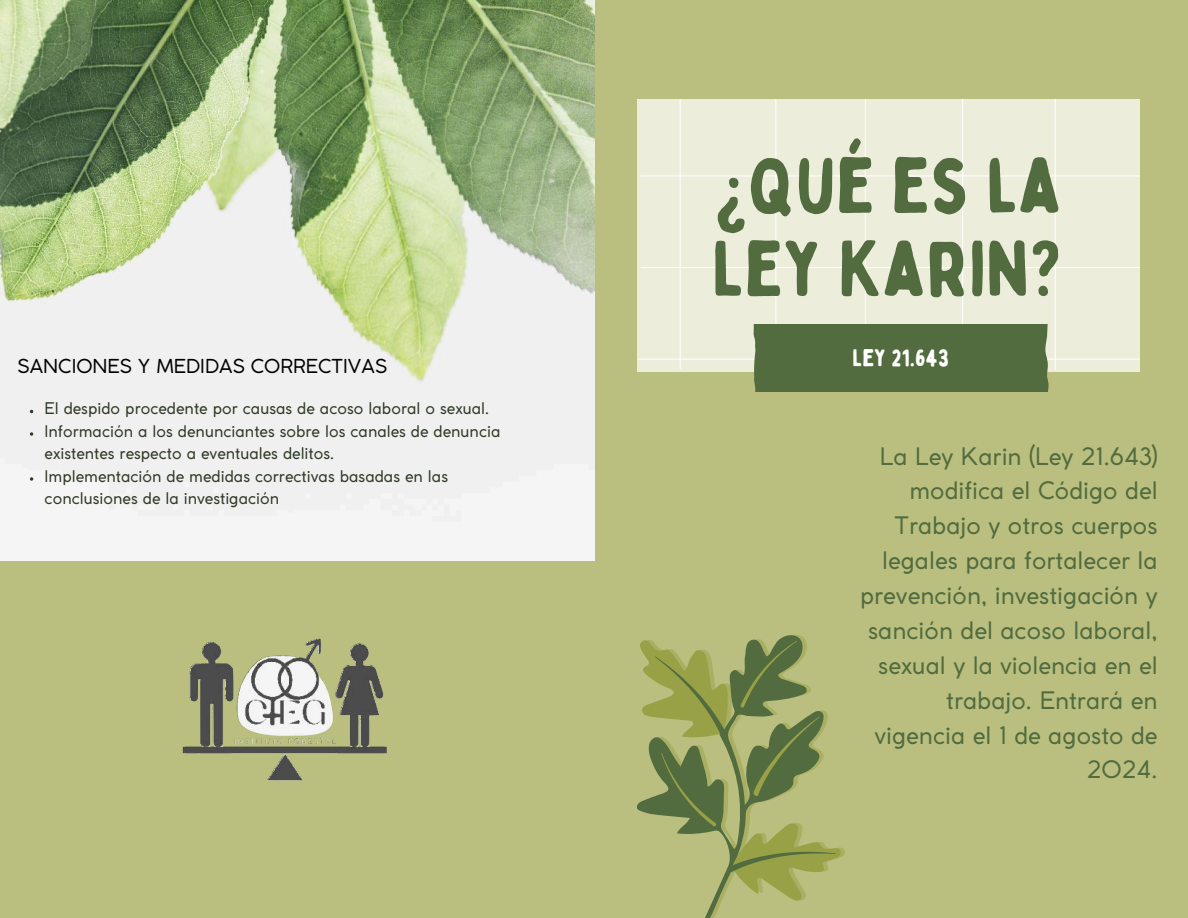
<style>
.page{position:relative;width:1188px;height:918px;background:#babf80}
.page>*{position:absolute;margin:0;border:0;box-sizing:border-box;transform-origin:0 0}
.t1{font:78px/83.2px "Bobby Jones Soft";color:#526c3f}
.t2{font:24px "Bobby Jones Soft";color:#fff}
.t3{font:23.85px/34.8px "Coco Gothic";color:#526c3f;text-align:right}
.t4{font:19.05px "Coco Gothic";color:#000}
.t5{font:15.9px/22.5px "Coco Gothic";color:#303b27}
</style>
<div class="page">
<div style="left:638px;top:99px;width:501px;height:273px;background:#eceddb"></div>
<hr style="left:641px;top:175px;width:498px;height:1px;background:#fff">
<hr style="left:641px;top:267px;width:498px;height:1px;background:#fff">
<hr style="left:637px;top:359px;width:502px;height:1px;background:#fff">
<hr style="left:1055px;top:99px;width:1px;height:271px;background:#fff">
<hr style="left:962px;top:99px;width:1px;height:270px;background:#fff">
<hr style="left:865px;top:99px;width:1px;height:270px;background:#fffcfb">
<hr style="left:775px;top:99px;width:1px;height:271px;background:#fff">
<hr style="left:680px;top:99px;width:1px;height:270px;background:#fff">
<div style="left:752px;top:325px;width:297px;height:67px;background:#526c3f"></div>
<svg style="left:637px;top:634px;width:208px;height:284px"></svg>
<img style="left:0;top:0;width:594px;height:560px">
<img style="left:182px;top:638px;width:205px;height:143px">
<svg style="left:30px;top:432px;width:3px;height:4px"></svg>
<svg style="left:30px;top:477px;width:3px;height:4px"></svg>
<p class="t4" style="left:18px;top:359px;width:371px">SANCIONES Y MEDIDAS CORRECTIVAS</p>
<h1 class="t5" style="left:45px;top:399px;width:446px">El despido procedente por causas de acoso laboral o sexual.</h1>
<p class="t5" style="left:45px;top:421px;width:458px">Información a los denunciantes sobre los canales de denuncia existentes respecto a eventuales delitos.</p>
<h2 class="t5" style="left:45px;top:466px;width:405px">Implementación de medidas correctivas basadas en las conclusiones de la investigación</h2>
<p class="t1" style="left:712px;top:145px;width:354px">¿QUÉ ES LA<br>LEY KARIN?</p>
<p class="t2" style="left:852px;top:342px;width:98px">LEY 21.643</p>
<p class="t3" style="left:860px;top:441px;width:299px">La Ley Karin (Ley 21.643) modifica el Código del<br>Trabajo y otros cuerpos legales para fortalecer la prevención, investigación y sanción del acoso laboral, sexual y la violencia en el trabajo. Entrará en vigencia el 1 de agosto de<br>2024.</p>
</div>
